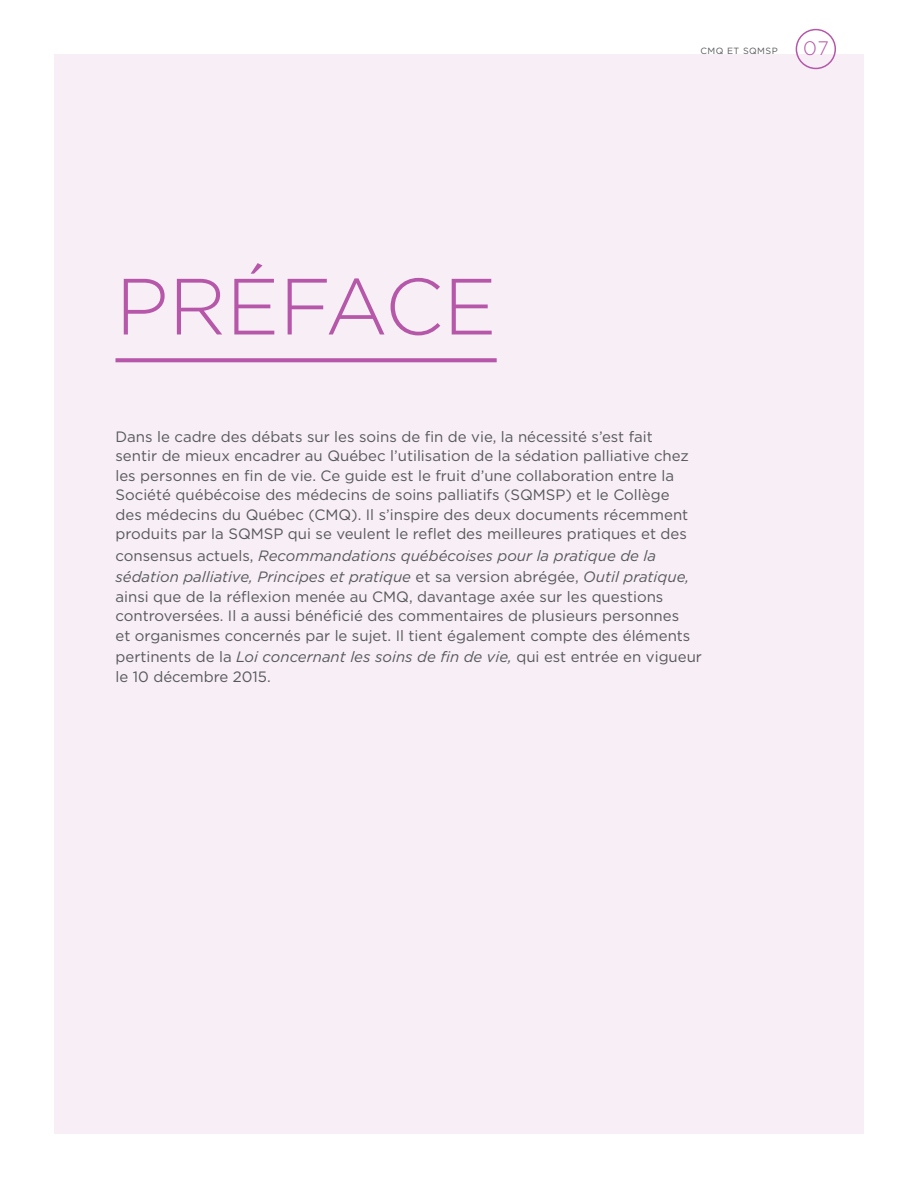
<style>
.page{position:relative;width:918px;height:1188px;background:#fff}
.page>*{position:absolute;margin:0;border:0;box-sizing:border-box;transform-origin:0 0}
.t1{font:300 79.5px "Gotham";color:#b657a9}
.t2{font:300 19.5px "Gotham";color:#b657a9}
.t3{font:15px/19.5px "Gotham";color:#57585a}
.t4{font:italic 15px/21.6px "Gotham";color:#57585a}
.t5{font:9px "Gotham";letter-spacing:.05em;color:#57585a}
.s1{font-style:normal}
.s2{font-style:italic}
</style>
<div class="page">
<div style="left:54px;top:54px;width:810px;height:1080px;background:#f7eef6"></div>
<div style="left:796px;top:29px;width:40px;height:40px;border:2px solid #b657a9;border-radius:50%"></div>
<svg style="left:116px;top:358px;width:381px;height:4px;background:#b95fad"></svg>
<p class="t1" style="left:116px;top:263px;width:383px">PRÉFACE</p>
<p class="t5" style="left:700px;top:45px;width:79px">CMQ ET SQMSP</p>
<h2 class="t2" style="left:803px;top:38px;width:27px">07</h2>
<p class="t3" style="left:116px;top:426px;width:575px">Dans le cadre des débats sur les soins de fin de vie, la nécessité s’est fait sentir de mieux encadrer au Québec l’utilisation de la sédation palliative chez les personnes en fin de vie. Ce guide est le fruit d’une collaboration entre la Société québécoise des médecins de soins palliatifs (SQMSP) et le Collège des médecins du Québec (CMQ). Il s’inspire des deux documents récemment produits par la SQMSP qui se veulent le reflet des meilleures pratiques et des</p>
<p class="t4" style="left:116px;top:545px;width:575px"><span class="s1">consensus actuels,</span> Recommandations québécoises pour la pratique de la sédation palliative, Principes et pratique <span class="s1">et sa version abrégée,</span> Outil pratique,</p>
<p class="t3" style="left:116px;top:586px;width:576px">ainsi que de la réflexion menée au CMQ, davantage axée sur les questions controversées. Il a aussi bénéficié des commentaires de plusieurs personnes et organismes concernés par le sujet. Il tient également compte des éléments</p>
<p class="t3" style="left:116px;top:647px;width:588px">pertinents de la <span class="s2">Loi concernant les soins de fin de vie,</span> qui est entrée en vigueur le 10 décembre 2015.</p>
</div>
